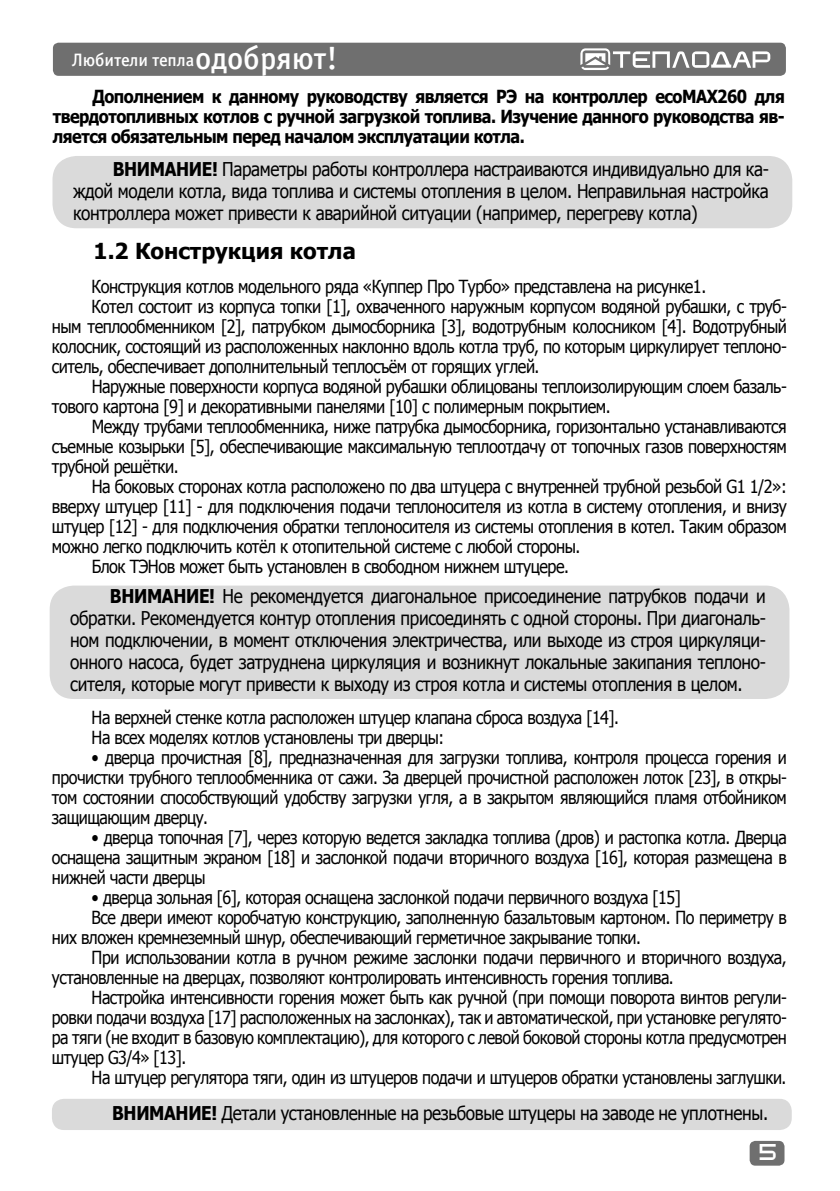
<style>
.page{position:relative;width:840px;height:1191px;background:#fff}
.page>*{position:absolute;margin:0;border:0;box-sizing:border-box;transform-origin:0 0}
.t1{font:700 22px "Tahoma";color:#000}
.t2{font:19px/22px "Tahoma";letter-spacing:-.02em;color:#000;text-align:justify;scale:.9 1}
.t3{font:18px/20px "Tahoma";letter-spacing:-.03em;color:#000;text-align:justify;scale:.89 1}
.t4{font:18px "Tahoma";letter-spacing:-.03em;color:#000;scale:.9 1}
.t5{font:700 18px/20px "Tahoma";letter-spacing:-.03em;color:#000;text-align:justify;scale:.9 1}
.t6{font:18px "Officina Sans Medium C";letter-spacing:-.005em;color:#fff}
.t7{font:16px "teplodar";color:#fff}
.s1{font-size:32px}
.s2{font-weight:700}
</style>
<div class="page">
<div style="left:749px;top:1140px;width:35px;height:25px;background:#6f6f6f;border-radius:6px"></div>
<div style="left:53px;top:43px;width:732px;height:33px;background:#6f6f6f;border-radius:6px"></div>
<svg style="left:580px;top:48px;width:189px;height:22px"></svg>
<div style="left:50px;top:585px;width:739px;height:114px;background:#dadada;border-radius:24px"></div>
<div style="left:52px;top:156px;width:739px;height:72px;background:#dadada;border-radius:24px"></div>
<div style="left:52px;top:1098px;width:739px;height:32px;background:#dadada;border-radius:12px"></div>
<p class="t6" style="left:72px;top:50px;width:267px">Любители тепла<span class="s1">одобряют!</span></p>
<p class="t5" style="left:53px;top:85px;width:814px;text-indent:40px">Дополнением к данному руководству является РЭ на контроллер ecoMAX260 для твердотопливных котлов с ручной загрузкой топлива. Изучение данного руководства яв&shy;ляется обязательным перед началом эксплуатации котла.</p>
<p class="t2" style="left:73px;top:157px;width:774px;text-indent:40px"><span class="s2">ВНИМАНИЕ!</span> Параметры работы контроллера настраиваются индивидуально для ка&shy;ждой модели котла, вида топлива и системы отопления в целом. Неправильная настройка контроллера может привести к аварийной ситуации (например, перегреву котла)</p>
<p class="t1" style="left:94px;top:236px;width:263px">1.2 Конструкция котла</p>
<p class="t4" style="left:92px;top:274px;width:684px">Конструкция котлов модельного ряда «Куппер Про Турбо» представлена на рисунке1.</p>
<p class="t4" style="left:92px;top:294px;width:773px">Котел состоит из корпуса топки [1], охваченного наружным корпусом водяной рубашки, с труб-</p>
<p class="t4" style="left:52px;top:314px;width:817px">ным теплообменником [2], патрубком дымосборника [3], водотрубным колосником [4]. Водотрубный</p>
<p class="t4" style="left:52px;top:334px;width:817px">колосник, состоящий из расположенных наклонно вдоль котла труб, по которым циркулирует теплоно-</p>
<p class="t4" style="left:52px;top:354px;width:543px">ситель, обеспечивает дополнительный теплосъём от горящих углей.</p>
<p class="t4" style="left:92px;top:374px;width:773px">Наружные поверхности корпуса водяной рубашки облицованы теплоизолирующим слоем базаль-</p>
<p class="t4" style="left:52px;top:394px;width:622px">тового картона [9] и декоративными панелями [10] с полимерным покрытием.</p>
<p class="t4" style="left:92px;top:414px;width:773px">Между трубами теплообменника, ниже патрубка дымосборника, горизонтально устанавливаются</p>
<p class="t4" style="left:52px;top:434px;width:817px">съемные козырьки [5], обеспечивающие максимальную теплоотдачу от топочных газов поверхностям</p>
<p class="t4" style="left:52px;top:454px;width:142px">трубной решётки.</p>
<p class="t4" style="left:92px;top:474px;width:773px">На боковых сторонах котла расположено по два штуцера с внутренней трубной резьбой G1 1/2»:</p>
<p class="t4" style="left:52px;top:494px;width:817px">вверху штуцер [11] - для подключения подачи теплоносителя из котла в систему отопления, и внизу</p>
<p class="t4" style="left:52px;top:514px;width:817px">штуцер [12] - для подключения обратки теплоносителя из системы отопления в котел. Таким образом</p>
<p class="t4" style="left:52px;top:534px;width:588px">можно легко подключить котёл к отопительной системе с любой стороны.</p>
<p class="t4" style="left:92px;top:554px;width:531px">Блок ТЭНов может быть установлен в свободном нижнем штуцере.</p>
<p class="t2" style="left:70px;top:584px;width:774px;text-indent:40px"><span class="s2">ВНИМАНИЕ!</span> Не рекомендуется диагональное присоединение патрубков подачи и обратки. Рекомендуется контур отопления присоединять с одной стороны. При диагональ&shy;ном подключении, в момент отключения электричества, или выходе из строя циркуляци&shy;онного насоса, будет затруднена циркуляция и возникнут локальные закипания теплоно&shy;сителя, которые могут привести к выходу из строя котла и системы отопления в целом.</p>
<p class="t3" style="left:92px;top:706px;width:593px">На верхней стенке котла расположен штуцер клапана сброса воздуха [14].<br>На всех моделях котлов установлены три дверцы:</p>
<p class="t3" style="left:52px;top:746px;width:826px;text-indent:40px">• дверца прочистная [8], предназначенная для загрузки топлива, контроля процесса горения и прочистки трубного теплообменника от сажи. За дверцей прочистной расположен лоток [23], в откры&shy;том состоянии способствующий удобству загрузки угля, а в закрытом являющийся пламя отбойником защищающим дверцу.</p>
<p class="t3" style="left:52px;top:826px;width:826px;text-indent:40px">• дверца топочная [7], через которую ведется закладка топлива (дров) и растопка котла. Дверца оснащена защитным экраном [18] и заслонкой подачи вторичного воздуха [16], которая размещена в нижней части дверцы</p>
<p class="t3" style="left:92px;top:886px;width:663px">• дверца зольная [6], которая оснащена заслонкой подачи первичного воздуха [15]</p>
<p class="t3" style="left:92px;top:906px;width:782px">Все двери имеют коробчатую конструкцию, заполненную базальтовым картоном. По периметру в</p>
<p class="t3" style="left:52px;top:926px;width:663px">них вложен кремнеземный шнур, обеспечивающий герметичное закрывание топки.</p>
<p class="t3" style="left:92px;top:946px;width:782px">При использовании котла в ручном режиме заслонки подачи первичного и вторичного воздуха,</p>
<p class="t3" style="left:52px;top:966px;width:699px">установленные на дверцах, позволяют контролировать интенсивность горения топлива.</p>
<p class="t3" style="left:92px;top:986px;width:782px">Настройка интенсивности горения может быть как ручной (при помощи поворота винтов регули-</p>
<p class="t3" style="left:52px;top:1006px;width:826px">ровки подачи воздуха [17] расположенных на заслонках), так и автоматической, при установке регулято-</p>
<p class="t3" style="left:52px;top:1026px;width:826px">ра тяги (не входит в базовую комплектацию), для которого с левой боковой стороны котла предусмотрен</p>
<p class="t3" style="left:52px;top:1046px;width:152px">штуцер G3/4» [13].</p>
<p class="t3" style="left:92px;top:1066px;width:781px">На штуцер регулятора тяги, один из штуцеров подачи и штуцеров обратки установлены заглушки.</p>
<p class="t2" style="left:112px;top:1101px;width:730px"><span class="s2">ВНИМАНИЕ!</span> Детали установленные на резьбовые штуцеры на заводе не уплотнены.</p>
<p class="t7" style="left:759px;top:1145px;width:18px">5</p>
</div>
